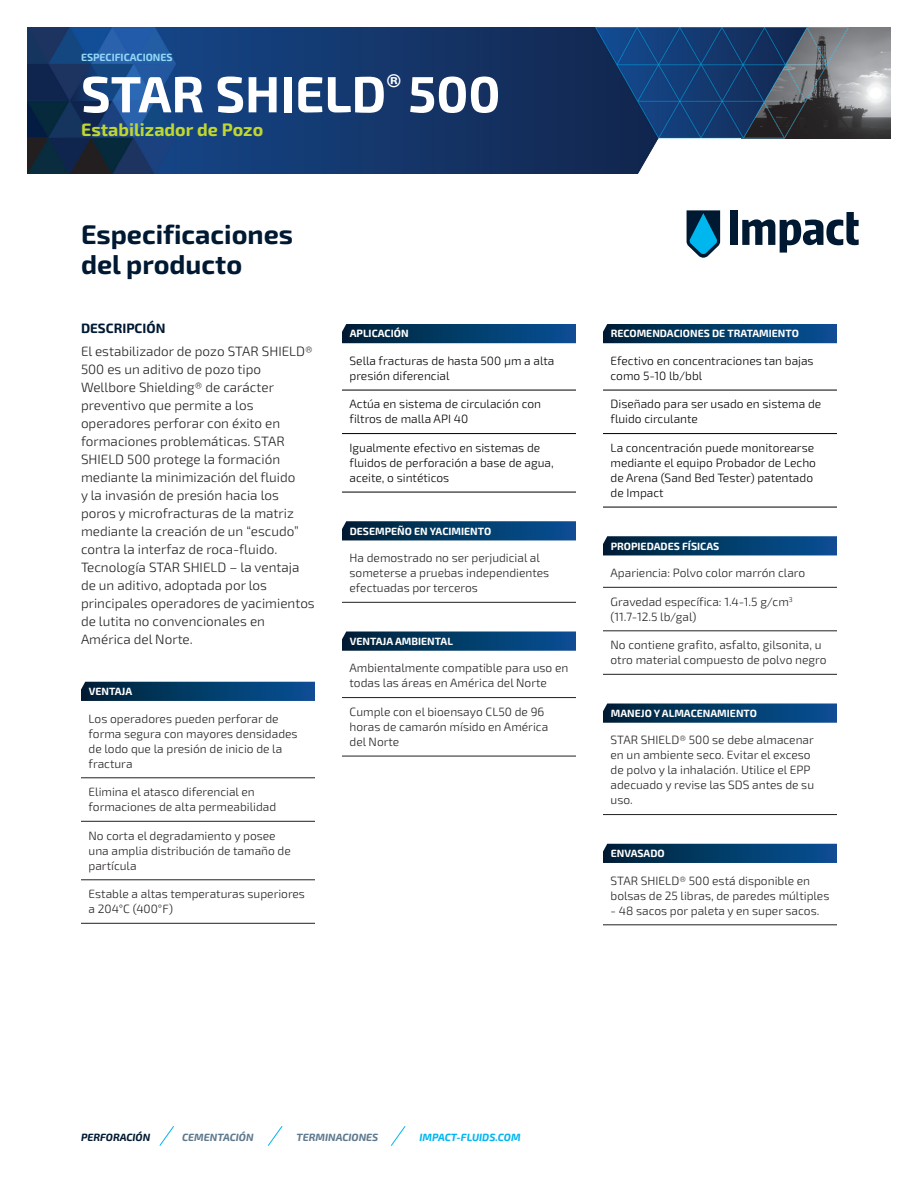
<style>
.page{position:relative;width:918px;height:1188px;background:#fff}
.page>*{position:absolute;margin:0;border:0;box-sizing:border-box;transform-origin:0 0}
.Product_Name{font:700 51px "Exo 2";color:#fff}
.Copy_-_Head{font:700 27px/30px "Exo 2";color:#001932}
.Product_Description{font:700 18px "Exo 2";color:#c1d72f}
.Copy_-_Head-2{font:300 13.5px/18px "Exo 2";color:#231f20}
.Copy_-_Underline{font:300 12px/15px "Exo 2";color:#231f20}
.Copy_-_Underline-2{font:300 12px/15px "Exo 2";color:#000}
.Specification_Head{font:700 10.5px "Exo 2";color:#fff}
.t1{font:italic 700 10.5px "Exo 2";color:#5e798e}
.t2{font:italic 700 10.5px "Exo 2";color:#00b6ef}
.CH-Spec_Blue{font:700 10.5px "Exo 2";color:#91d8f7}
.t3{font:italic 700 10.5px "Exo 2";color:#001932}
.s1{font-weight:700;color:#001932}
</style>
<div class="page">
<img style="left:849px;top:27px;width:42px;height:111px">
<img style="left:27px;top:27px;width:822px;height:147px">
<div style="left:730px;top:211px;width:8px;height:34px;background:#001932"></div>
<svg style="left:742px;top:212px;width:117px;height:41px"></svg>
<svg style="left:686px;top:210px;width:34px;height:48px;background:#257597"></svg>
<svg style="left:159px;top:1126px;width:15px;height:20px"></svg>
<svg style="left:268px;top:1126px;width:15px;height:20px"></svg>
<svg style="left:391px;top:1126px;width:15px;height:20px"></svg>
<hr style="left:81px;top:777px;width:234px;height:1px;background:#231f20">
<hr style="left:81px;top:821px;width:234px;height:1px;background:#231f20">
<hr style="left:81px;top:879px;width:234px;height:1px;background:#231f20">
<hr style="left:81px;top:923px;width:234px;height:1px;background:#231f20">
<svg style="left:81px;top:682px;width:234px;height:19px;background:#043b67"></svg>
<hr style="left:342px;top:390px;width:234px;height:1px;background:#000">
<hr style="left:342px;top:433px;width:234px;height:1px;background:#000">
<hr style="left:342px;top:492px;width:234px;height:1px;background:#000">
<hr style="left:342px;top:602px;width:234px;height:1px;background:#231f20">
<hr style="left:342px;top:697px;width:234px;height:1px;background:#231f20">
<hr style="left:342px;top:756px;width:234px;height:1px;background:#231f20">
<svg style="left:342px;top:324px;width:234px;height:19px;background:#033a67"></svg>
<svg style="left:342px;top:521px;width:234px;height:19px;background:#073d69"></svg>
<svg style="left:342px;top:632px;width:234px;height:19px;background:#073d69"></svg>
<hr style="left:603px;top:390px;width:234px;height:1px;background:#000">
<hr style="left:603px;top:433px;width:234px;height:1px;background:#000">
<hr style="left:603px;top:507px;width:234px;height:1px;background:#000">
<hr style="left:603px;top:587px;width:234px;height:1px;background:#231f20">
<hr style="left:603px;top:630px;width:234px;height:1px;background:#231f20">
<hr style="left:603px;top:674px;width:234px;height:1px;background:#231f20">
<hr style="left:603px;top:814px;width:234px;height:1px;background:#231f20">
<hr style="left:603px;top:924px;width:234px;height:1px;background:#231f20">
<svg style="left:603px;top:324px;width:234px;height:19px;background:#033a67"></svg>
<svg style="left:603px;top:536px;width:234px;height:19px;background:#073d69"></svg>
<svg style="left:603px;top:704px;width:234px;height:19px;background:#073d69"></svg>
<svg style="left:603px;top:844px;width:234px;height:19px;background:#043a67"></svg>
<p class="CH-Spec_Blue" style="left:81px;top:51px;width:93px">ESPECIFICACIONES</p>
<p class="Product_Name" style="left:81px;top:64px;width:421px">STAR SHIELD<sup>®</sup> 500</p>
<p class="Product_Description" style="left:81px;top:119px;width:184px">Estabilizador de Pozo</p>
<p class="Copy_-_Head" style="left:81px;top:220px;width:214px">Especificaciones del producto</p>
<p class="Copy_-_Head-2" style="left:81px;top:318px;width:233px;line-height:22.5px"><span class="s1">DESCRIPCIÓN<br></span>El estabilizador de pozo STAR SHIELD®</p>
<p class="Copy_-_Head-2" style="left:81px;top:361px;width:235px">500 es un aditivo de pozo tipo<br>Wellbore Shielding® de carácter preventivo que permite a los operadores perforar con éxito en formaciones problemáticas. STAR<br>SHIELD 500 protege la formación mediante la minimización del fluido<br>y la invasión de presión hacia los poros y microfracturas de la matriz mediante la creación de un “escudo” contra la interfaz de roca-fluido.<br>Tecnología STAR SHIELD – la ventaja de un aditivo, adoptada por los principales operadores de yacimientos de lutita no convencionales en<br>América del Norte.</p>
<p class="Specification_Head" style="left:89px;top:685px;width:45px">VENTAJA</p>
<p class="Copy_-_Underline" style="left:89px;top:711px;width:211px">Los operadores pueden perforar de forma segura con mayores densidades de lodo que la presión de inicio de la fractura</p>
<p class="Copy_-_Underline" style="left:89px;top:785px;width:189px">Elimina el atasco diferencial en formaciones de alta permeabilidad</p>
<p class="Copy_-_Underline" style="left:89px;top:828px;width:204px">No corta el degradamiento y posee una amplia distribución de tamaño de partícula</p>
<p class="Copy_-_Underline" style="left:89px;top:887px;width:218px">Estable a altas temperaturas superiores a 204°C (400°F)</p>
<p class="Specification_Head" style="left:350px;top:327px;width:60px">APLICACIÓN</p>
<p class="Copy_-_Underline-2" style="left:350px;top:354px;width:206px">Sella fracturas de hasta 500 μm a alta presión diferencial</p>
<p class="Copy_-_Underline-2" style="left:350px;top:397px;width:193px">Actúa en sistema de circulación con filtros de malla API 40</p>
<p class="Copy_-_Underline-2" style="left:350px;top:441px;width:206px">Igualmente efectivo en sistemas de fluidos de perforación a base de agua, aceite, o sintéticos</p>
<p class="Specification_Head" style="left:350px;top:525px;width:143px">DESEMPEÑO EN YACIMIENTO</p>
<p class="Copy_-_Underline" style="left:350px;top:551px;width:201px">Ha demostrado no ser perjudicial al someterse a pruebas independientes efectuadas por terceros</p>
<p class="Specification_Head" style="left:350px;top:635px;width:105px">VENTAJA AMBIENTAL</p>
<p class="Copy_-_Underline" style="left:350px;top:661px;width:220px">Ambientalmente compatible para uso en todas las áreas en América del Norte</p>
<p class="Copy_-_Underline" style="left:350px;top:705px;width:200px">Cumple con el bioensayo CL50 de 96 horas de camarón mísido en América del Norte</p>
<p class="Specification_Head" style="left:611px;top:327px;width:190px">RECOMENDACIONES DE TRATAMIENTO</p>
<p class="Copy_-_Underline-2" style="left:611px;top:354px;width:205px">Efectivo en concentraciones tan bajas como 5-10 lb/bbl</p>
<p class="Copy_-_Underline-2" style="left:611px;top:397px;width:212px">Diseñado para ser usado en sistema de fluido circulante</p>
<p class="Copy_-_Underline-2" style="left:611px;top:441px;width:207px">La concentración puede monitorearse mediante el equipo Probador de Lecho de Arena (Sand Bed Tester) patentado de Impact</p>
<p class="Specification_Head" style="left:611px;top:540px;width:110px">PROPIEDADES FÍSICAS</p>
<p class="Copy_-_Underline" style="left:611px;top:566px;width:196px">Apariencia: Polvo color marrón claro</p>
<p class="Copy_-_Underline" style="left:611px;top:594px;width:184px">Gravedad específica: 1.4-1.5 g/cm<sup>3 </sup>(11.7-12.5 lb/gal)</p>
<p class="Copy_-_Underline" style="left:611px;top:638px;width:217px">No contiene grafito, asfalto, gilsonita, u otro material compuesto de polvo negro</p>
<p class="Specification_Head" style="left:611px;top:707px;width:148px">MANEJO Y ALMACENAMIENTO</p>
<p class="Copy_-_Underline" style="left:611px;top:733px;width:205px">STAR SHIELD® 500 se debe almacenar en un ambiente seco. Evitar el exceso de polvo y la inhalación. Utilice el EPP adecuado y revise las SDS antes de su uso.</p>
<p class="Specification_Head" style="left:611px;top:847px;width:56px">ENVASADO</p>
<p class="Copy_-_Underline" style="left:611px;top:873px;width:220px">STAR SHIELD® 500 está disponible en bolsas de 25 libras, de paredes múltiples</p>
<p class="Copy_-_Underline" style="left:611px;top:903px;width:210px">- 48 sacos por paleta y en super sacos.</p>
<p class="t3" style="left:81px;top:1131px;width:71px">PERFORACIÓN</p>
<p class="t1" style="left:182px;top:1131px;width:73px">CEMENTACIÓN</p>
<p class="t1" style="left:297px;top:1131px;width:83px">TERMINACIONES</p>
<p class="t2" style="left:419px;top:1131px;width:103px">IMPACT-FLUIDS.COM</p>
</div>
